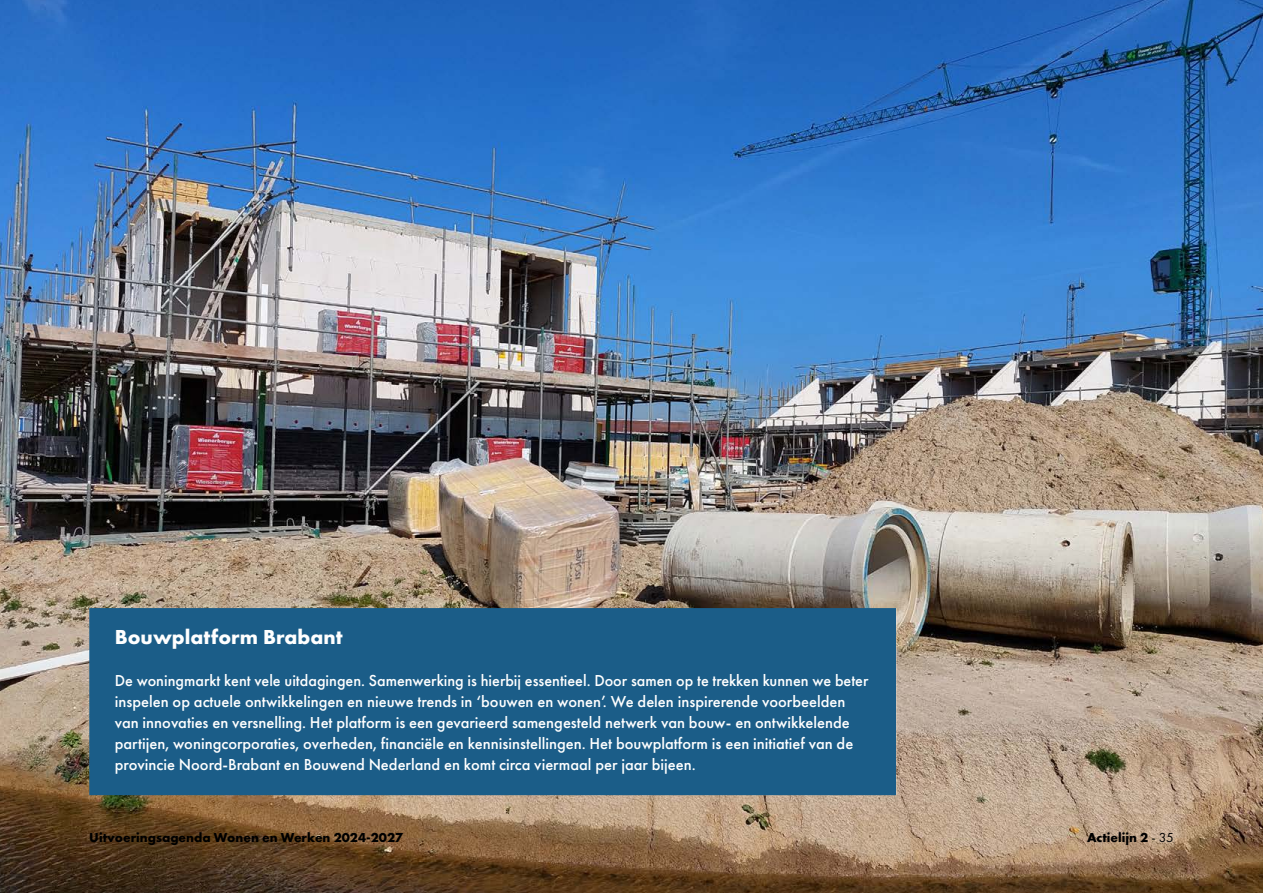
<style>
.page{position:relative;width:1263px;height:893px;background:#fff}
.page>*{position:absolute;margin:0;border:0;box-sizing:border-box;transform-origin:0 0}
.P_Kadertekst_Kop_wit{font:700 21px "Futura PT";color:#fff}
.P_Kadertekst_wit{font:500 16.5px/21px "Futura PT";color:#fff}
.t1{font:700 13.5px "Futura PT";color:#000}
.s1{font-weight:400}
</style>
<div class="page">
<img style="left:0;top:0;width:1263px;height:893px">
<p class="P_Kadertekst_Kop_wit" style="left:115px;top:623px;width:229px">Bouwplatform Brabant</p>
<p class="P_Kadertekst_wit" style="left:115px;top:670px;width:755px">De woningmarkt kent vele uitdagingen. Samenwerking is hierbij essentieel. Door samen op te trekken kunnen we beter inspelen op actuele ontwikkelingen en nieuwe trends in ‘bouwen en wonen’. We delen inspirerende voorbeelden van innovaties en versnelling. Het platform is een gevarieerd samengesteld netwerk van bouw- en ontwikkelende partijen, woningcorporaties, overheden, financiële en kennisinstellingen. Het bouwplatform is een initiatief van de provincie Noord-Brabant en Bouwend Nederland en komt circa viermaal per jaar bijeen.</p>
<p class="t1" style="left:89px;top:828px;width:315px">Uitvoeringsagenda Wonen en Werken 2024-2027</p>
<p class="t1" style="left:1087px;top:829px;width:88px">Actielijn 2 <span class="s1">- 35</span></p>
</div>
